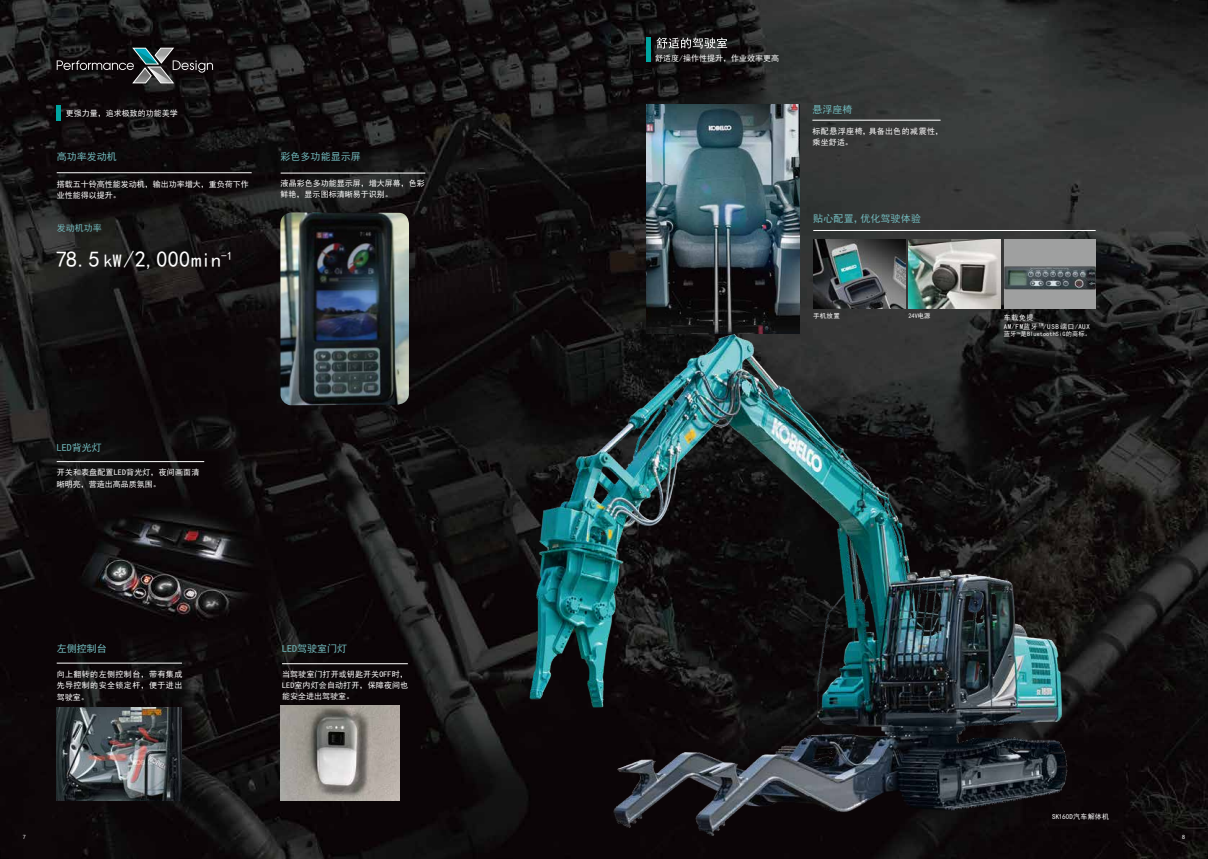
<style>
.page{position:relative;width:1208px;height:859px;background:#fff}
.page>*{position:absolute;margin:0;border:0;box-sizing:border-box;transform-origin:0 0}
.t1{font:22.3px "Sim Hei";color:#fff}
.t2{font:20px "Sim Hei";color:#fff}
.t3{font:10px "Sim Hei";color:#71b8bb}
.t4{font:9px "Sim Hei";color:#71b8bb}
.t5{font:8px/11.3px "Sim Hei";letter-spacing:.005em;color:#fff}
.t6{font:8px/11.3px "Sim Hei";letter-spacing:.05em;color:#fff}
.t7{font:7px/8.5px "Sim Hei";letter-spacing:.075em;color:#fff}
.t8{font:7px "Sim Hei";letter-spacing:.04em;color:#fff}
.t9{font:6.5px "Sim Hei";letter-spacing:.025em;color:#fff;scale:.96 1}
.t10{font:6.5px "Sim Hei";letter-spacing:.025em;color:#fff}
.t11{font:6.2px "Sim Hei";letter-spacing:.02em;color:#fff}
.t12{font:6px "Sim Hei";color:#fff}
.s1{font-size:18px}
.s2{font-size:20px}
.s3{font-family:"Koz Go Pr 6 N"}
</style>
<div class="page">
<img style="left:0;top:0;width:1208px;height:859px">
<img style="left:415px;top:322px;width:760px;height:514px">
<img style="left:813px;top:239px;width:92px;height:69px">
<img style="left:908px;top:239px;width:92px;height:69px">
<img style="left:1004px;top:239px;width:91px;height:69px">
<img style="left:646px;top:105px;width:153px;height:228px">
<img style="left:57px;top:707px;width:125px;height:94px">
<svg style="left:57px;top:47px;width:156px;height:37px"></svg>
<hr style="left:57px;top:105px;width:4px;height:15px;background:#00a5a0">
<div style="left:646px;top:37px;width:5px;height:24px;background:#00a5a0"></div>
<svg style="left:656px;top:37px;width:71px;height:12px"></svg>
<hr style="left:57px;top:173px;width:195px;height:1px;background:#fff">
<img style="left:280px;top:212px;width:129px;height:193px">
<hr style="left:281px;top:173px;width:144px;height:1px;background:#fff">
<hr style="left:813px;top:230px;width:282px;height:1px;background:#fff">
<hr style="left:57px;top:663px;width:125px;height:1px;background:#fff">
<hr style="left:57px;top:461px;width:147px;height:1px;background:#fff">
<img style="left:281px;top:706px;width:118px;height:94px">
<hr style="left:282px;top:663px;width:126px;height:1px;background:#fff">
<hr style="left:812px;top:120px;width:128px;height:1px;background:#fff">
<svg style="left:0;top:850px;width:9px;height:9px"></svg>
<svg style="left:0;top:0;width:9px;height:9px"></svg>
<svg style="left:1199px;top:0;width:9px;height:9px"></svg>
<svg style="left:1199px;top:850px;width:9px;height:9px"></svg>
<p class="t5" style="left:66px;top:107px;width:113px">更强力量，追求极致的功能美学</p>
<p class="t3" style="left:57px;top:151px;width:61px">高功率发动机</p>
<p class="t5" style="left:57px;top:178px;width:193px">搭载五十铃高性能发动机，输出功率增大，重负荷下作业性能得以提升。</p>
<p class="t4" style="left:57px;top:223px;width:47px">发动机功率</p>
<p class="t1" style="left:56px;top:247px;width:58px">78. <span class="s1">k</span></p>
<p class="t1" style="left:89px;top:247px;width:145px">5 /<span class="s1">W</span> 2,000 <span class="s2">in</span><sup>-1</sup></p>
<p class="t2" style="left:191px;top:249px;width:11px">m</p>
<p class="t3" style="left:281px;top:152px;width:81px">彩色多功能显示屏</p>
<p class="t5" style="left:281px;top:177px;width:146px">液晶彩色多功能显示屏，增大屏幕，色彩鲜艳，显示图标清晰易于识别。</p>
<p class="t3" style="left:57px;top:442px;width:46px">LED背光灯</p>
<p class="t5" style="left:57px;top:467px;width:144px">开关和表盘配置LED背光灯，夜间画面清晰明亮，营造出高品质氛围。</p>
<p class="t3" style="left:57px;top:644px;width:51px">左侧控制台</p>
<p class="t5" style="left:57px;top:668px;width:127px;text-align:justify">向上翻转的左侧控制台，带有集成先导控制的安全锁定杆，便于进出驾驶室。</p>
<p class="t3" style="left:282px;top:644px;width:67px">LED驾驶室门灯</p>
<p class="t5" style="left:282px;top:668px;width:128px;text-align:justify">当驾驶室门打开或钥匙开关OFF时，LED室内灯会自动打开，保障夜间也能安全进出驾驶室。</p>
<p class="t5" style="left:655px;top:52px;width:125px">舒适度/操作性提升，作业效率更高</p>
<p class="t3" style="left:812px;top:105px;width:42px">悬浮座椅</p>
<p class="t6" style="left:812px;top:125px;width:132px">标配悬浮座椅，具备出色的减震性，乘坐舒适。</p>
<p class="t3" style="left:813px;top:213px;width:109px">贴心配置，优化驾驶体验</p>
<p class="t10" style="left:813px;top:312px;width:28px">手机放置</p>
<p class="t9" style="left:908px;top:312px;width:24px">24V电源</p>
<p class="t7" style="left:1003px;top:313px;width:88px">车载免提<br>AM/FM蓝牙 <sup>TM</sup>/USB 端口/AUX</p>
<p class="t11" style="left:1003px;top:331px;width:89px">蓝牙<span class="s3">™</span>是BluetoothSiG的商标。</p>
<p class="t8" style="left:1052px;top:813px;width:58px">SK160D汽车解体机</p>
<p class="t12" style="left:23px;top:833px;width:4px">7</p>
<p class="t12" style="left:1182px;top:833px;width:4px">8</p>
</div>
